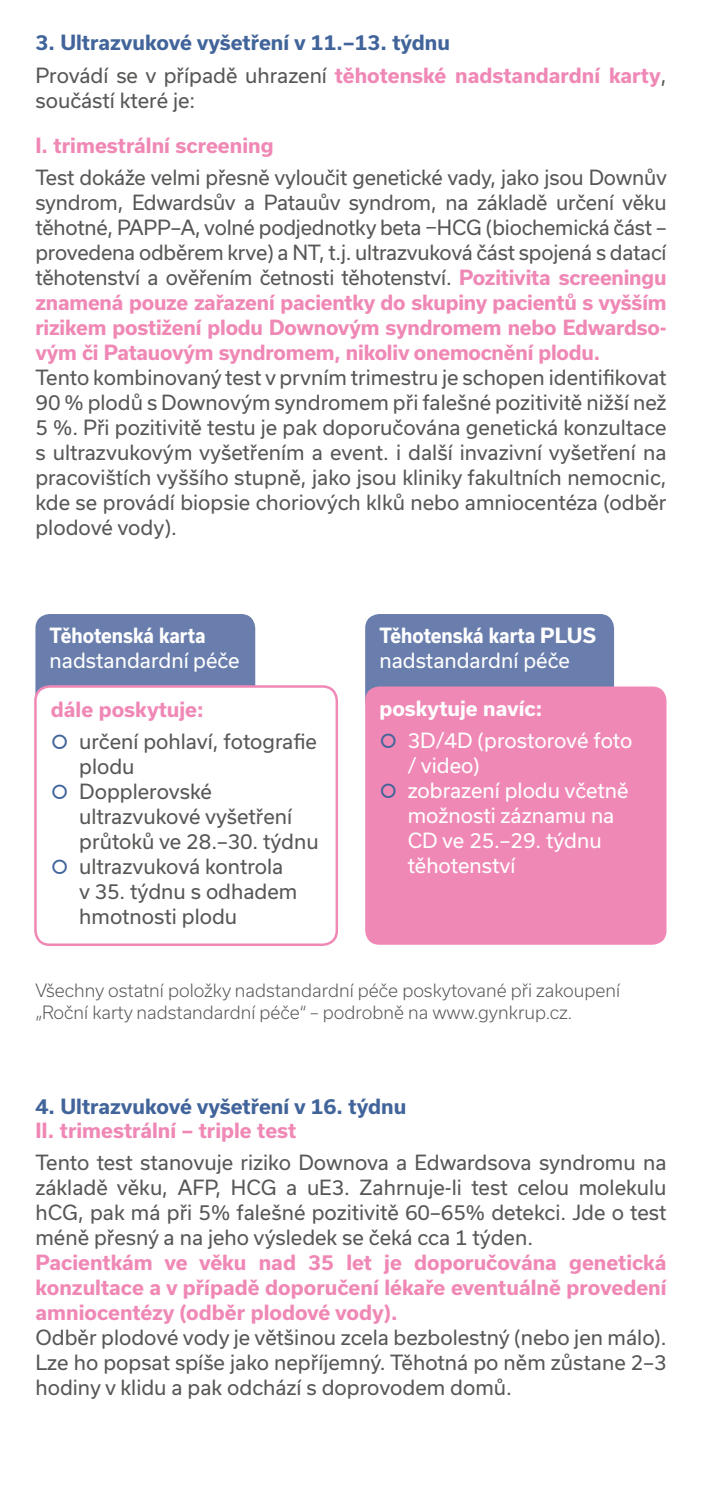
<style>
.page{position:relative;width:702px;height:1489px;background:#fff}
.page>*{position:absolute;margin:0;border:0;box-sizing:border-box;transform-origin:0 0}
.t1{font:20px/25px "Usual";color:#575756;text-align:justify}
.t2{font:700 20px/25px "Usual";color:#f088b6;text-align:justify}
.t3{font:20px/25px "Usual";color:#fff}
.t4{font:700 20px/32px "Usual";color:#41649a}
.t5{font:700 20px "Usual";color:#fff;scale:.9 1}
.t6{font:700 20px "Usual";color:#fff}
.t7{font:300 17.5px/22.5px "Usual";color:#575756}
.s1{font-weight:400;color:#575756}
.s2{color:#f088b6}
.s3{font-weight:700;color:#f088b6}
</style>
<div class="page">
<div style="left:365px;top:614px;width:249px;height:101px;background:#6a7ead;border-radius:14px"></div>
<div style="left:35px;top:614px;width:220px;height:101px;background:#6a7ead;border-radius:14px"></div>
<div style="left:35px;top:686px;width:302px;height:258px;background:#fff;border-radius:14px"></div>
<div style="left:34px;top:685px;width:304px;height:261px;border:2px solid #f088b6;border-radius:14px"></div>
<div style="left:365px;top:686px;width:301px;height:258px;background:#f088b6;border-radius:14px"></div>
<p class="t4" style="left:35px;top:27px;width:632px">3. Ultrazvukové vyšetření v 11.–13. týdnu<br><span class="s1">Provádí se v případě uhrazení</span> <span class="s2">těhotenské nadstandardní karty</span><span class="s1">,</span></p>
<p class="t1" style="left:35px;top:87px;width:161px">součástí které je:</p>
<p class="t2" style="left:35px;top:133px;width:239px">I. trimestrální screening</p>
<p class="t1" style="left:35px;top:165px;width:633px">Test dokáže velmi přesně vyloučit genetické vady, jako jsou Downův syndrom, Edwardsův a Patauův syndrom, na základě určení věku těhotné, PAPP–A, volné podjednotky beta −HCG (biochemická část – provedena odběrem krve) a NT, t.j. ultrazvuková část spojená s datací těhotenství a ověřením četnosti těhotenství. <span class="s3">Pozitivita screeningu znamená pouze zařazení pacientky do skupiny pacientů s vyšším rizikem postižení plodu Downovým syndromem nebo Edwardso&shy;vým či Patauovým syndromem, nikoliv onemocnění plodu.</span></p>
<p class="t1" style="left:35px;top:365px;width:632px">Tento kombinovaný test v prvním trimestru je schopen identifikovat 90 % plodů s Downovým syndromem při falešné pozitivitě nižší než 5 %. Při pozitivitě testu je pak doporučována genetická konzultace s ultrazvukovým vyšetřením a event. i další invazivní vyšetření na pracovištích vyššího stupně, jako jsou kliniky fakultních nemocnic, kde se provádí biopsie choriových klků nebo amniocentéza (odběr plodové vody).</p>
<p class="t5" style="left:50px;top:624px;width:175px">Těhotenská karta</p>
<p class="t3" style="left:50px;top:648px;width:191px">nadstandardní péče</p>
<p class="t2" style="left:51px;top:697px;width:154px">dále poskytuje:</p>
<p class="t1" style="left:79px;top:729px;width:241px;text-align:left">určení pohlaví, fotografie plodu<br>Dopplerovské ultrazvukové vyšetření průtoků ve 28.–30. týdnu ultrazvuková kontrola<br>v 35. týdnu s odhadem hmotnosti plodu</p>
<p class="t5" style="left:379px;top:624px;width:242px">Těhotenská karta PLUS</p>
<p class="t3" style="left:379px;top:648px;width:192px">nadstandardní péče</p>
<p class="t6" style="left:379px;top:696px;width:164px">poskytuje navíc:</p>
<p class="t3" style="left:407px;top:727px;width:226px">3D/4D (prostorové foto / video)<br>zobrazení plodu včetně možnosti záznamu na<br>CD ve 25.–29. týdnu těhotenství</p>
<p class="t7" style="left:35px;top:978px;width:586px">Všechny ostatní položky nadstandardní péče poskytované při zakoupení „Roční karty nadstandardní péče“ – podrobně na www.gynkrup.cz.</p>
<p class="t4" style="left:35px;top:1090px;width:372px">4. Ultrazvukové vyšetření v 16. týdnu</p>
<p class="t2" style="left:35px;top:1117px;width:262px">II. trimestrální – triple test</p>
<p class="t1" style="left:35px;top:1149px;width:632px">Tento test stanovuje riziko Downova a Edwardsova syndromu na základě věku, AFP, HCG a uE3. Zahrnuje-li test celou molekulu hCG, pak má při 5% falešné pozitivitě 60–65% detekci. Jde o test méně přesný a na jeho výsledek se čeká cca 1 týden.</p>
<p class="t2" style="left:35px;top:1249px;width:632px">Pacientkám ve věku nad 35 let je doporučována genetická konzultace a v případě doporučení lékaře eventuálně provedení amniocentézy (odběr plodové vody).</p>
<p class="t1" style="left:35px;top:1324px;width:632px">Odběr plodové vody je většinou zcela bezbolestný (nebo jen málo).<br>Lze ho popsat spíše jako nepříjemný. Těhotná po něm zůstane 2–3 hodiny v klidu a pak odchází s doprovodem domů.</p>
</div>
